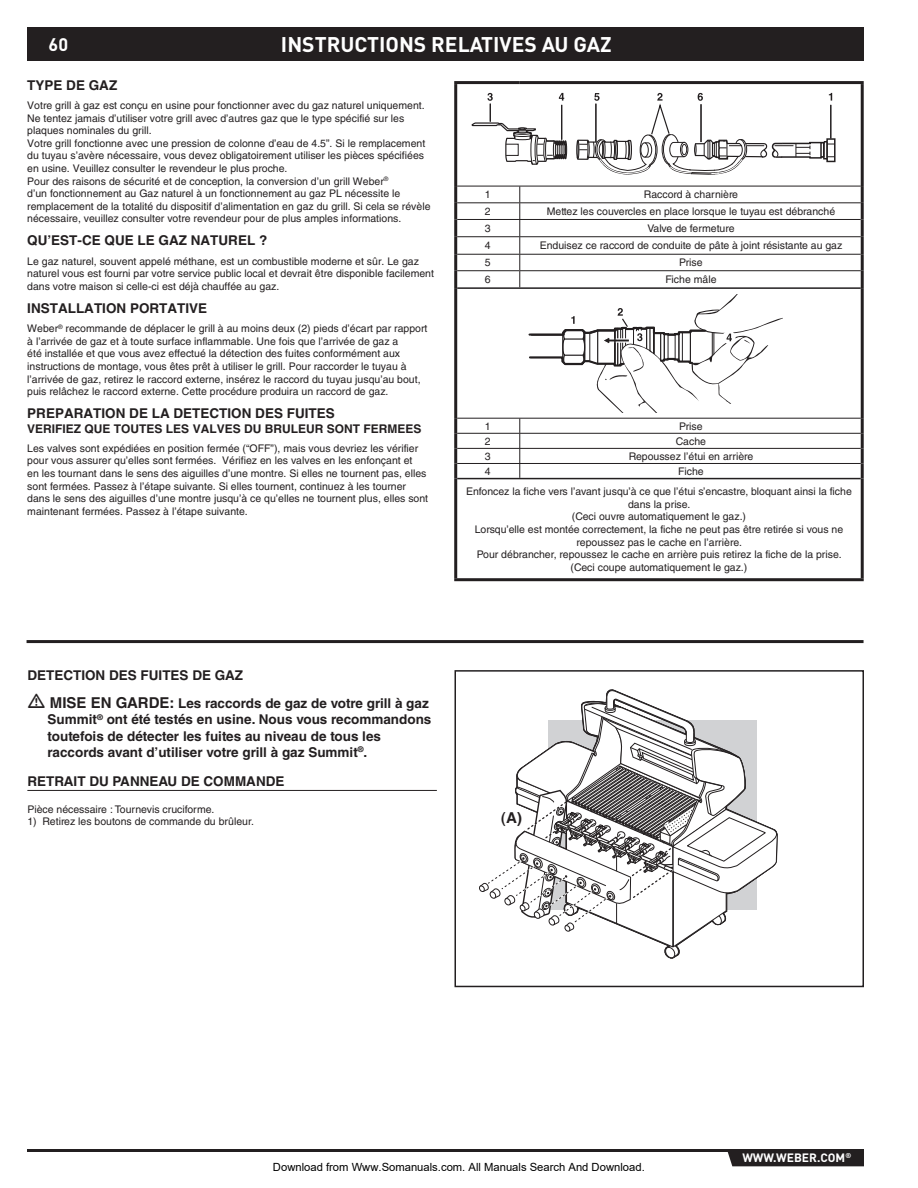
<style>
.page{position:relative;width:918px;height:1188px;background:#fff}
.page>*{position:absolute;margin:0;border:0;box-sizing:border-box;transform-origin:0 0}
.t1{font:21px "DI Nkerned";color:#fff}
.t2{font:18px "DI Nkerned";color:#fff}
.t3{font:700 15px "Helvetica";color:#231f20}
.t4{font:700 13.5px/16.2px "Helvetica LT Std";color:#231f20}
.t5{font:700 12px "Helvetica LT Std";color:#231f20}
.t6{font:12px "DI Nkerned";color:#fff}
.t7{font:11.25px "Arial";color:#000}
.t8{font:10.5px/12.6px "Helvetica LT Std";color:#231f20}
.s1{font-size:15px}
</style>
<div class="page">
<div style="left:27px;top:27px;width:837px;height:33px;background:#231f20"></div>
<hr style="left:27px;top:1149px;width:702px;height:3px;background:#231f20">
<div style="left:727px;top:1149px;width:137px;height:17px;background:#231f20"></div>
<hr style="left:27px;top:790px;width:410px;height:1px;background:#231f20">
<hr style="left:861px;top:84px;width:3px;height:102px;background:#231f20">
<hr style="left:861px;top:288px;width:3px;height:130px;background:#231f20">
<hr style="left:861px;top:479px;width:3px;height:99px;background:#231f20">
<hr style="left:457px;top:186px;width:404px;height:1px;background:#231f20">
<hr style="left:454px;top:81px;width:66px;height:3px;background:#231f20">
<hr style="left:454px;top:84px;width:3px;height:102px;background:#231f20">
<hr style="left:520px;top:81px;width:344px;height:3px;background:#231f20">
<hr style="left:454px;top:186px;width:3px;height:17px;background:#231f20">
<hr style="left:861px;top:186px;width:3px;height:17px;background:#231f20">
<hr style="left:454px;top:203px;width:3px;height:16px;background:#231f20">
<hr style="left:861px;top:203px;width:3px;height:16px;background:#231f20">
<hr style="left:454px;top:219px;width:3px;height:18px;background:#231f20">
<hr style="left:861px;top:219px;width:3px;height:18px;background:#231f20">
<hr style="left:454px;top:237px;width:3px;height:17px;background:#231f20">
<hr style="left:861px;top:237px;width:3px;height:17px;background:#231f20">
<hr style="left:861px;top:271px;width:3px;height:17px;background:#231f20">
<hr style="left:454px;top:288px;width:3px;height:130px;background:#231f20">
<hr style="left:457px;top:202px;width:404px;height:1px;background:#231f20">
<hr style="left:457px;top:219px;width:404px;height:1px;background:#231f20">
<hr style="left:457px;top:236px;width:404px;height:1px;background:#231f20">
<hr style="left:457px;top:418px;width:404px;height:1px;background:#231f20">
<hr style="left:457px;top:433px;width:404px;height:1px;background:#231f20">
<hr style="left:457px;top:448px;width:404px;height:1px;background:#231f20">
<hr style="left:454px;top:418px;width:3px;height:15px;background:#231f20">
<hr style="left:861px;top:418px;width:3px;height:15px;background:#231f20">
<hr style="left:454px;top:433px;width:3px;height:15px;background:#231f20">
<hr style="left:861px;top:433px;width:3px;height:15px;background:#231f20">
<hr style="left:454px;top:448px;width:3px;height:15px;background:#231f20">
<hr style="left:861px;top:448px;width:3px;height:15px;background:#231f20">
<hr style="left:457px;top:254px;width:404px;height:1px;background:#231f20">
<hr style="left:520px;top:270px;width:341px;height:1px;background:#231f20">
<hr style="left:454px;top:254px;width:3px;height:17px;background:#231f20">
<hr style="left:861px;top:254px;width:3px;height:17px;background:#231f20">
<hr style="left:457px;top:270px;width:63px;height:1px;background:#231f20">
<svg style="left:519px;top:186px;width:1px;height:101px"></svg>
<hr style="left:454px;top:271px;width:3px;height:17px;background:#231f20">
<hr style="left:457px;top:287px;width:404px;height:2px;background:#231f20">
<hr style="left:454px;top:578px;width:410px;height:3px;background:#231f20">
<hr style="left:457px;top:463px;width:404px;height:1px;background:#231f20">
<svg style="left:519px;top:419px;width:1px;height:59px"></svg>
<hr style="left:454px;top:463px;width:3px;height:16px;background:#231f20">
<hr style="left:861px;top:463px;width:3px;height:16px;background:#231f20">
<hr style="left:457px;top:478px;width:404px;height:1px;background:#231f20">
<hr style="left:454px;top:479px;width:3px;height:99px;background:#231f20">
<svg style="left:471px;top:93px;width:97px;height:72px"></svg>
<svg style="left:576px;top:93px;width:260px;height:82px"></svg>
<svg style="left:528px;top:294px;width:255px;height:118px"></svg>
<hr style="left:614px;top:331px;width:2px;height:32px;background:#231f20">
<hr style="left:653px;top:333px;width:2px;height:20px;background:#231f20">
<hr style="left:27px;top:640px;width:837px;height:3px;background:#231f20">
<svg style="left:479px;top:689px;width:299px;height:270px"></svg>
<div style="left:454px;top:670px;width:410px;height:317px;border:2px solid #231f20"></div>
<h2 class="t2" style="left:49px;top:38px;width:21px">60</h2>
<h1 class="t1" style="left:281px;top:37px;width:332px">INSTRUCTIONS RELATIVES AU GAZ</h1>
<p class="t4" style="left:27px;top:78px;width:92px">TYPE DE GAZ</p>
<p class="t8" style="left:27px;top:100px;width:405px">Votre grill à gaz est conçu en usine pour fonctionner avec du gaz naturel uniquement.<br>Ne tentez jamais d’utiliser votre grill avec d’autres gaz que le type spécifié sur les plaques nominales du grill.<br>Votre grill fonctionne avec une pression de colonne d’eau de 4.5”. Si le remplacement du tuyau s’avère nécessaire, vous devez obligatoirement utiliser les pièces spécifiées en usine. Veuillez consulter le revendeur le plus proche.<br>Pour des raisons de sécurité et de conception, la conversion d’un grill Weber<sup>®<br></sup>d’un fonctionnement au Gaz naturel à un fonctionnement au gaz PL nécessite le remplacement de la totalité du dispositif d’alimentation en gaz du grill. Si cela se révèle nécessaire, veuillez consulter votre revendeur pour de plus amples informations.</p>
<p class="t4" style="left:27px;top:234px;width:242px">QU’EST-CE QUE LE GAZ NATUREL ?</p>
<p class="t8" style="left:27px;top:256px;width:408px">Le gaz naturel, souvent appelé méthane, est un combustible moderne et sûr. Le gaz naturel vous est fourni par votre service public local et devrait être disponible facilement dans votre maison si celle-ci est déjà chauffée au gaz.</p>
<p class="t4" style="left:27px;top:301px;width:182px">INSTALLATION PORTATIVE</p>
<p class="t8" style="left:27px;top:323px;width:402px">Weber<sup>®</sup> recommande de déplacer le grill à au moins deux (2) pieds d’écart par rapport à l’arrivée de gaz et à toute surface inflammable. Une fois que l’arrivée de gaz a<br>été installée et que vous avez effectué la détection des fuites conformément aux instructions de montage, vous êtes prêt à utiliser le grill. Pour raccorder le tuyau à l’arrivée de gaz, retirez le raccord externe, insérez le raccord du tuyau jusqu’au bout, puis relâchez le raccord externe. Cette procédure produira un raccord de gaz.</p>
<p class="t4" style="left:27px;top:406px;width:309px">PREPARATION DE LA DETECTION DES FUITES</p>
<p class="t5" style="left:27px;top:424px;width:396px">VERIFIEZ QUE TOUTES LES VALVES DU BRULEUR SONT FERMEES</p>
<p class="t8" style="left:27px;top:443px;width:402px">Les valves sont expédiées en position fermée (“OFF”), mais vous devriez les vérifier pour vous assurer qu’elles sont fermées. Vérifiez en les valves en les enfonçant et<br>en les tournant dans le sens des aiguilles d’une montre. Si elles ne tournent pas, elles sont fermées. Passez à l’étape suivante. Si elles tournent, continuez à les tourner dans le sens des aiguilles d’une montre jusqu’à ce qu’elles ne tournent plus, elles sont maintenant fermées. Passez à l’étape suivante.</p>
<p class="t8" style="left:485px;top:189px;width:7px">1</p>
<p class="t8" style="left:644px;top:189px;width:96px">Raccord à charnière</p>
<p class="t8" style="left:485px;top:206px;width:7px">2</p>
<p class="t8" style="left:547px;top:206px;width:290px">Mettez les couvercles en place lorsque le tuyau est débranché</p>
<p class="t8" style="left:485px;top:223px;width:7px">3</p>
<p class="t8" style="left:647px;top:223px;width:89px">Valve de fermeture</p>
<p class="t8" style="left:485px;top:240px;width:7px">4</p>
<p class="t8" style="left:540px;top:240px;width:304px">Enduisez ce raccord de conduite de pâte à joint résistante au gaz</p>
<p class="t8" style="left:485px;top:257px;width:7px">5</p>
<p class="t8" style="left:679px;top:257px;width:25px">Prise</p>
<p class="t8" style="left:485px;top:274px;width:7px">6</p>
<p class="t8" style="left:665px;top:274px;width:53px">Fiche mâle</p>
<p class="t8" style="left:485px;top:420px;width:7px">1</p>
<p class="t8" style="left:679px;top:420px;width:25px">Prise</p>
<p class="t8" style="left:485px;top:435px;width:7px">2</p>
<p class="t8" style="left:676px;top:435px;width:32px">Cache</p>
<p class="t8" style="left:485px;top:451px;width:7px">3</p>
<p class="t8" style="left:629px;top:451px;width:126px">Repoussez l’étui en arrière</p>
<p class="t8" style="left:485px;top:466px;width:7px">4</p>
<p class="t8" style="left:466px;top:462px;width:387px;line-height:20.2px;text-indent:212px">Fiche<br>Enfoncez la fiche vers l’avant jusqu’à ce que l’étui s’encastre, bloquant ainsi la fiche</p>
<p class="t8" style="left:475px;top:499px;width:370px;text-align:center">dans la prise.<br>(Ceci ouvre automatiquement le gaz.)<br>Lorsqu’elle est montée correctement, la fiche ne peut pas être retirée si vous ne repoussez pas le cache en l’arrière.<br>Pour débrancher, repoussez le cache en arrière puis retirez la fiche de la prise. (Ceci coupe automatiquement le gaz.)</p>
<p class="t4" style="left:50px;top:662px;width:380px;line-height:28.3px;text-indent:-22px">DETECTION DES FUITES DE GAZ<br><span class="s1">MISE EN GARDE:</span> Les raccords de gaz de votre grill à gaz</p>
<p class="t4" style="left:48px;top:713px;width:385px">Summit<sup>®</sup> ont été testés en usine. Nous vous recommandons toutefois de détecter les fuites au niveau de tous les raccords avant d’utiliser votre grill à gaz Summit<sup>®</sup>.</p>
<p class="t4" style="left:27px;top:774px;width:259px">RETRAIT DU PANNEAU DE COMMANDE</p>
<p class="t8" style="left:27px;top:803px;width:189px">Pièce nécessaire : Tournevis cruciforme.</p>
<p class="t8" style="left:27px;top:816px;width:228px">1) Retirez les boutons de commande du brûleur.</p>
<h3 class="t3" style="left:501px;top:812px;width:22px">(A)</h3>
<p class="t7" style="left:273px;top:1160px;width:373px">Download from Www.Somanuals.com. All Manuals Search And Download.</p>
<p class="t6" style="left:742px;top:1154px;width:110px">WWW.WEBER.COM<sup>®</sup></p>
</div>
